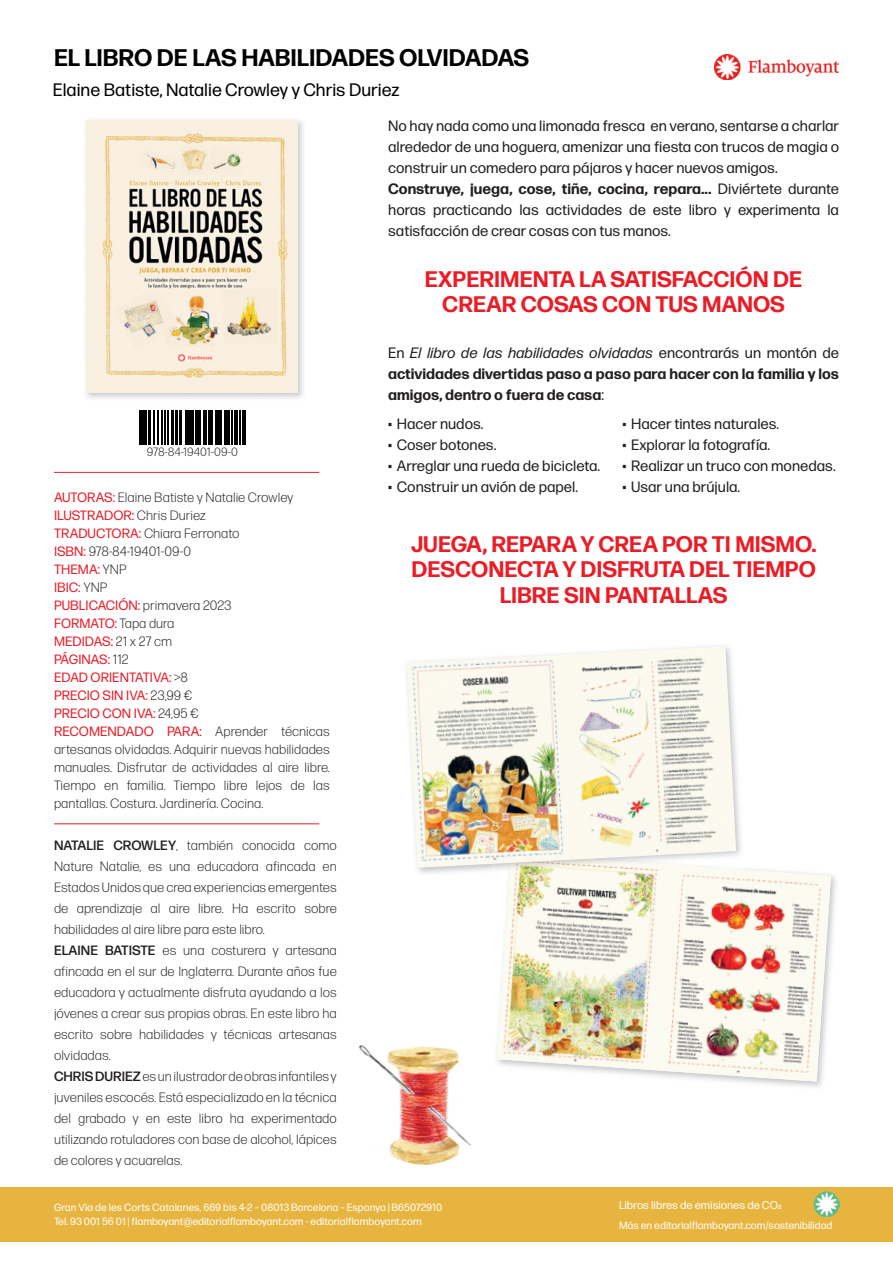
<style>
.page{position:relative;width:893px;height:1263px;background:#fff}
.page>*{position:absolute;margin:0;border:0;box-sizing:border-box;transform-origin:0 0}
.t1{font:700 24px "Forma DJR Micro";color:#000001}
.t2{font:700 22.5px/25.5px "Forma DJR Micro";color:#ea1d26;text-align:center}
.t3{font:18px "Forma DJR Micro";color:#000001}
.t4{font:15px/21px "Forma DJR Micro";color:#231f20}
.t5{font:700 15px/21px "Forma DJR Micro";color:#231f20;text-align:justify}
.t6{font:300 13.5px/18px "Forma DJR Micro";color:#231f20}
.t7{font:12.6px "Helvetica";letter-spacing:.05em;color:#000001}
.t8{font:300 12px "Forma DJR Micro";color:#231f20}
.t9{font:11.25px "Forma DJR Micro";color:#fff}
.t10{font:10.5px/13.5px "Forma DJR Micro";color:#fff}
.s1{font-weight:700}
.s2{font-weight:400;color:#ea1d28}
.s3{font-weight:400}
.s4{font-weight:400;font-style:italic}
.s5{font-weight:500}
</style>
<div class="page">
<img style="left:359px;top:1045px;width:112px;height:121px">
<div style="left:0;top:1187px;width:893px;height:54px;background:#e7b53f"></div>
<img style="left:715px;top:54px;width:124px;height:25px">
<hr style="left:139px;top:410px;width:1px;height:34px;background:#000001">
<hr style="left:141px;top:410px;width:1px;height:34px;background:#000001">
<hr style="left:144px;top:410px;width:3px;height:34px;background:#000001">
<hr style="left:148px;top:410px;width:2px;height:34px;background:#000001">
<hr style="left:154px;top:410px;width:1px;height:34px;background:#000001">
<hr style="left:157px;top:410px;width:1px;height:34px;background:#000001">
<hr style="left:162px;top:410px;width:1px;height:34px;background:#000001">
<hr style="left:165px;top:410px;width:1px;height:34px;background:#000001">
<hr style="left:167px;top:410px;width:1px;height:34px;background:#000001">
<hr style="left:172px;top:410px;width:2px;height:34px;background:#000001">
<hr style="left:175px;top:410px;width:2px;height:34px;background:#000001">
<hr style="left:179px;top:410px;width:3px;height:34px;background:#000001">
<hr style="left:185px;top:410px;width:1px;height:34px;background:#000001">
<hr style="left:187px;top:410px;width:3px;height:34px;background:#000001">
<hr style="left:191px;top:410px;width:1px;height:34px;background:#000001">
<hr style="left:193px;top:410px;width:1px;height:34px;background:#000001">
<hr style="left:195px;top:410px;width:1px;height:34px;background:#000001">
<hr style="left:197px;top:410px;width:4px;height:34px;background:#000001">
<hr style="left:203px;top:410px;width:3px;height:34px;background:#000001">
<hr style="left:209px;top:410px;width:1px;height:34px;background:#000001">
<hr style="left:211px;top:410px;width:2px;height:34px;background:#000001">
<hr style="left:215px;top:410px;width:2px;height:34px;background:#000001">
<hr style="left:219px;top:410px;width:3px;height:34px;background:#000001">
<hr style="left:224px;top:410px;width:1px;height:34px;background:#000001">
<hr style="left:226px;top:410px;width:4px;height:34px;background:#000001">
<hr style="left:231px;top:410px;width:1px;height:34px;background:#000001">
<hr style="left:234px;top:410px;width:4px;height:34px;background:#000001">
<hr style="left:240px;top:410px;width:1px;height:34px;background:#000001">
<hr style="left:242px;top:410px;width:1px;height:34px;background:#000001">
<hr style="left:244px;top:410px;width:1px;height:34px;background:#000001">
<hr style="left:54px;top:823px;width:265px;height:1px;background:#ea1d26">
<hr style="left:54px;top:472px;width:265px;height:1px;background:#ea1d26">
<img style="left:814px;top:1191px;width:25px;height:26px">
<img style="left:87px;top:120px;width:211px;height:273px">
<img style="left:729px;top:869px;width:107px;height:218px">
<img style="left:497px;top:870px;width:334px;height:211px">
<img style="left:417px;top:756px;width:324px;height:118px">
<img style="left:493px;top:850px;width:248px;height:26px">
<img style="left:510px;top:854px;width:234px;height:22px">
<img style="left:407px;top:646px;width:329px;height:222px">
<h1 class="t1" style="left:54px;top:42px;width:477px">EL LIBRO DE LAS HABILIDADES OLVIDADAS</h1>
<h3 class="t3" style="left:53px;top:79px;width:349px">Elaine Batiste, Natalie Crowley y Chris Duriez</h3>
<p class="t4" style="left:388px;top:115px;width:452px">No hay nada como una limonada fresca en verano, sentarse a charlar alrededor de una hoguera, amenizar una fiesta con trucos de magia o construir un comedero para pájaros y hacer nuevos amigos.<br><span class="s1">Construye, juega, cose, tiñe, cocina, repara...</span> Diviértete durante horas practicando las actividades de este libro y experimenta la satisfacción de crear cosas con tus manos.</p>
<p class="t8" style="left:147px;top:445px;width:93px">978-84-19401-09-0</p>
<p class="t7" style="left:129px;top:448px;width:113px">9 788419 401090</p>
<p class="t6" style="left:54px;top:488px;width:277px"><span class="s2">AUTORAS:</span> Elaine Batiste y Natalie Crowley<br><span class="s2">ILUSTRADOR:</span> Chris Duriez<br><span class="s2">TRADUCTORA:</span> Chiara Ferronato<br><span class="s2">ISBN:</span> 978-84-19401-09-0<br><span class="s2">THEMA:</span> YNP<br><span class="s2">IBIC:</span> YNP<br><span class="s2">PUBLICACIÓN:</span> primavera 2023<br><span class="s2">FORMATO:</span> Tapa dura<br><span class="s2">MEDIDAS:</span> 21 x 27 cm<br><span class="s2">PÁGINAS:</span> 112<br><span class="s2">EDAD ORIENTATIVA:</span> &gt;8<br><span class="s2">PRECIO SIN IVA:</span> 23,99 €<br><span class="s2">PRECIO CON IVA:</span> 24,95 €<br><span class="s2">RECOMENDADO PARA:</span> Aprender técnicas artesanas olvidadas. Adquirir nuevas habilidades manuales. Disfrutar de actividades al aire libre.<br>Tiempo en familia. Tiempo libre lejos de las pantallas. Costura. Jardinería. Cocina.</p>
<h2 class="t2" style="left:425px;top:266px;width:379px">EXPERIMENTA LA SATISFACCIÓN DE<br>CREAR COSAS CON TUS MANOS</h2>
<p class="t5" style="left:388px;top:341px;width:452px"><span class="s3">En</span> <span class="s4">El libro de las habilidades olvidadas</span> <span class="s3">encontrarás un montón de </span>actividades divertidas paso a paso para hacer con la familia y los amigos, dentro o fuera de casa<span class="s3">:</span></p>
<p class="t4" style="left:388px;top:413px;width:97px">• Hacer nudos.</p>
<p class="t4" style="left:388px;top:434px;width:110px">• Coser botones.</p>
<p class="t4" style="left:388px;top:455px;width:213px">• Arreglar una rueda de bicicleta.</p>
<p class="t4" style="left:388px;top:476px;width:191px">• Construir un avión de papel.</p>
<p class="t4" style="left:623px;top:413px;width:158px">• Hacer tintes naturales.</p>
<p class="t4" style="left:623px;top:434px;width:149px">• Explorar la fotografía.</p>
<p class="t4" style="left:623px;top:455px;width:215px">• Realizar un truco con monedas.</p>
<p class="t4" style="left:623px;top:476px;width:119px">• Usar una brújula.</p>
<h2 class="t2" style="left:411px;top:531px;width:407px">JUEGA, REPARA Y CREA POR TI MISMO.<br>DESCONECTA Y DISFRUTA DEL TIEMPO<br>LIBRE SIN PANTALLAS</h2>
<p class="t6" style="left:54px;top:834px;width:284px;line-height:21px"><span class="s5">NATALIE CROWLEY</span>, también conocida como Nature Natalie, es una educadora afincada en Estados Unidos que crea experiencias emergentes de aprendizaje al aire libre. Ha escrito sobre habilidades al aire libre para este libro.<br><span class="s5">ELAINE BATISTE</span> es una costurera y artesana afincada en el sur de Inglaterra. Durante años fue educadora y actualmente disfruta ayudando a los jóvenes a crear sus propias obras. En este libro ha escrito sobre habilidades y técnicas artesanas olvidadas.<br><span class="s5">CHRIS DURIEZ</span> es un ilustrador de obras infantiles y juveniles escocés. Está especializado en la técnica del grabado y en este libro ha experimentado utilizando rotuladores con base de alcohol, lápices de colores y acuarelas.</p>
<p class="t10" style="left:54px;top:1200px;width:390px">Gran Via de les Corts Catalanes, 669 bis 4-2 – 08013 Barcelona – Espanya | B65072910<br>Tel. 93 001 56 01 | flamboyant@editorialflamboyant.com - editorialflamboyant.com</p>
<p class="t9" style="left:619px;top:1198px;width:164px">Libros libres de emisiones de CO2</p>
<p class="t10" style="left:619px;top:1218px;width:215px">Más en editorialflamboyant.com/sostenibilidad</p>
</div>
